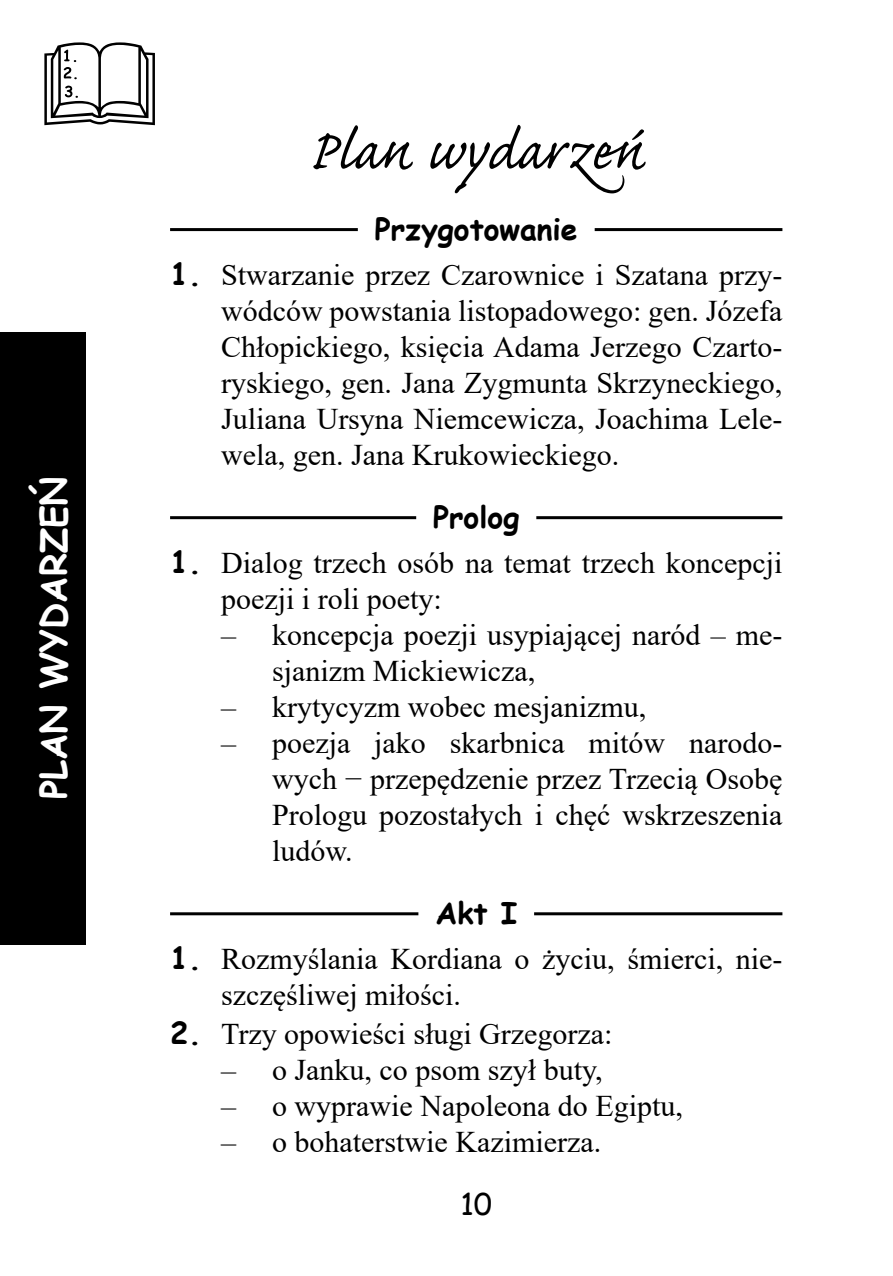
<style>
.page{position:relative;width:893px;height:1276px;background:#fff}
.page>*{position:absolute;margin:0;border:0;box-sizing:border-box;transform-origin:0 0}
.Rozdzial{font:72px "Caflisch Script Pro";color:#000}
.t1{font:700 36px "Comic Sans MS";color:#fff}
.Wypunktowanie{font:30px/36px "Times New Roman";color:#000}
.Wypunktowanie_bez_od{font:30px/36px "Times New Roman";color:#000}
.Bohater_Akt{font:700 30px "Comic Sans MS";color:#000}
.t2{font:30px "Comic Sans MS";color:#000}
.s1{font-family:"Comic Sans MS";font-weight:700}
</style>
<div class="page">
<div style="left:0;top:332px;width:85px;height:612px;background:#000"></div>
<svg style="left:44px;top:42px;width:111px;height:83px"></svg>
<hr style="left:170px;top:228px;width:612px;height:3px;background:#000">
<div style="left:358px;top:219px;width:237px;height:30px;background:#fff"></div>
<hr style="left:170px;top:516px;width:612px;height:3px;background:#000">
<div style="left:416px;top:507px;width:120px;height:30px;background:#fff"></div>
<hr style="left:170px;top:912px;width:612px;height:3px;background:#000">
<div style="left:418px;top:903px;width:116px;height:30px;background:#fff"></div>
<p class="t1" style="left:27px;top:799px;width:324px;rotate:-90deg">PLAN WYDARZEŃ</p>
<p class="Rozdzial" style="left:308px;top:113px;width:338px">Plan wydarzeń</p>
<p class="Bohater_Akt" style="left:375px;top:207px;width:204px">Przygotowanie</p>
<p class="Wypunktowanie" style="left:221px;top:256px;width:563px;text-align:justify;text-indent:-51px"><span class="s1">1.</span> Stwarzanie przez Czarownice i Szatana przy&shy;wódców powstania listopadowego: gen. Józefa Chłopickiego, księcia Adama Jerzego Czarto&shy;ryskiego, gen. Jana Zygmunta Skrzyneckiego, Juliana Ursyna Niemcewicza, Joachima Lele&shy;wela, gen. Jana Krukowieckiego.</p>
<p class="Bohater_Akt" style="left:433px;top:495px;width:88px">Prolog</p>
<p class="Wypunktowanie" style="left:221px;top:544px;width:563px;text-indent:-51px"><span class="s1">1.</span> Dialog trzech osób na temat trzech koncepcji poezji i roli poety:</p>
<p class="Wypunktowanie_bez_od" style="left:272px;top:616px;width:512px;text-indent:-51px">– koncepcja poezji usypiającej naród – me&shy;sjanizm Mickiewicza,</p>
<p class="Wypunktowanie_bez_od" style="left:221px;top:688px;width:427px">– krytycyzm wobec mesjanizmu,</p>
<p class="Wypunktowanie_bez_od" style="left:272px;top:724px;width:512px;text-align:justify;text-indent:-51px">– poezja jako skarbnica mitów narodo&shy;wych − przepędzenie przez Trzecią Osobę Prologu pozostałych i chęć wskrzeszenia ludów.</p>
<p class="Bohater_Akt" style="left:435px;top:891px;width:83px">Akt I</p>
<p class="Wypunktowanie" style="left:221px;top:940px;width:563px;text-indent:-51px"><span class="s1">1.</span> Rozmyślania Kordiana o życiu, śmierci, nie&shy;szczęśliwej miłości.</p>
<p class="Wypunktowanie" style="left:170px;top:1015px;width:444px"><span class="s1">2.</span> Trzy opowieści sługi Grzegorza:</p>
<p class="Wypunktowanie_bez_od" style="left:221px;top:1051px;width:383px">– o Janku, co psom szył buty,</p>
<p class="Wypunktowanie_bez_od" style="left:221px;top:1087px;width:463px">– o wyprawie Napoleona do Egiptu,</p>
<p class="Wypunktowanie_bez_od" style="left:221px;top:1123px;width:382px">– o bohaterstwie Kazimierza.</p>
<p class="t2" style="left:460px;top:1181px;width:33px">10</p>
</div>
